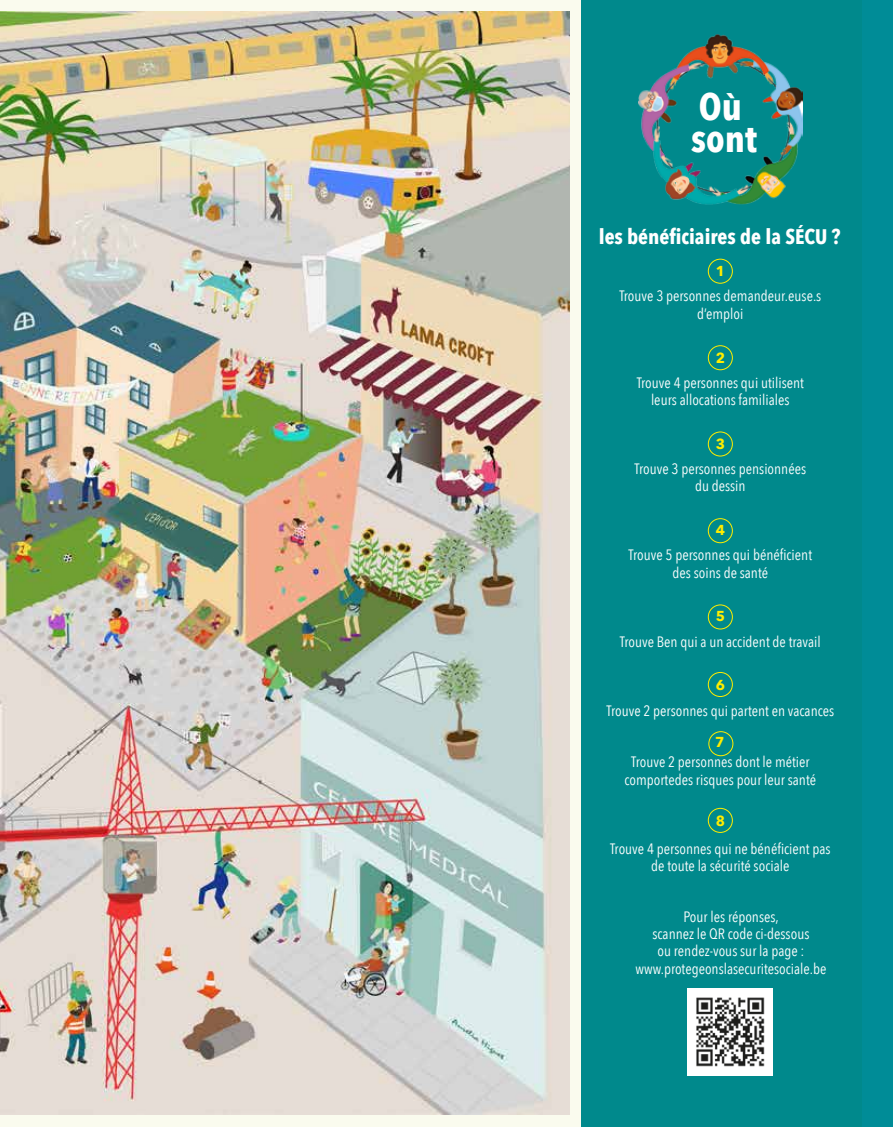
<style>
.page{position:relative;width:893px;height:1127px;background:#fff}
.page>*{position:absolute;margin:0;border:0;box-sizing:border-box;transform-origin:0 0}
.t1{font:700 37.5px/31.5px "Avenir Next Condensed";color:#fff}
.t2{font:700 21px "Avenir Next Condensed";color:#fff}
.t3{font:15px/17.2px "Avenir Next Condensed";color:#fff;text-align:center}
.t4{font:700 14.4px "Avenir Next";color:#ffed00}
</style>
<div class="page">
<div style="left:0;top:0;width:861px;height:1127px;background:#fafbee"></div>
<div style="left:581px;top:0;width:312px;height:1127px;background:#00898c"></div>
<img style="left:0;top:12px;width:570px;height:1102px">
<div style="left:687px;top:988px;width:86px;height:88px;background:#fff"></div>
<img style="left:696px;top:997px;width:69px;height:70px">
<img style="left:638px;top:34px;width:164px;height:171px">
<div style="left:708px;top:259px;width:25px;height:24px;border:1px solid #ffed00;border-radius:50%"></div>
<div style="left:708px;top:345px;width:25px;height:25px;border:1px solid #ffed00;border-radius:50%"></div>
<div style="left:708px;top:432px;width:25px;height:24px;border:1px solid #ffed00;border-radius:50%"></div>
<div style="left:708px;top:518px;width:25px;height:25px;border:1px solid #ffed00;border-radius:50%"></div>
<div style="left:708px;top:605px;width:25px;height:24px;border:1px solid #ffed00;border-radius:50%"></div>
<div style="left:708px;top:672px;width:25px;height:25px;border:1px solid #ffed00;border-radius:50%"></div>
<div style="left:708px;top:731px;width:25px;height:25px;border:1px solid #ffed00;border-radius:50%"></div>
<div style="left:708px;top:808px;width:25px;height:25px;border:1px solid #ffed00;border-radius:50%"></div>
<h1 class="t1" style="left:691px;top:91px;width:67px">Où sont</h1>
<h2 class="t2" style="left:599px;top:224px;width:243px">les bénéficiaires de la SÉCU ?</h2>
<p class="t4" style="left:716px;top:259px;width:11px">1</p>
<p class="t3" style="left:619px;top:287px;width:204px">Trouve 3 personnes demandeur.euse.s d’emploi</p>
<p class="t4" style="left:716px;top:345px;width:11px">2</p>
<p class="t3" style="left:637px;top:373px;width:169px">Trouve 4 personnes qui utilisent leurs allocations familiales</p>
<p class="t4" style="left:716px;top:431px;width:11px">3</p>
<p class="t3" style="left:635px;top:459px;width:173px">Trouve 3 personnes pensionnées du dessin</p>
<p class="t4" style="left:716px;top:517px;width:11px">4</p>
<p class="t3" style="left:629px;top:546px;width:185px">Trouve 5 personnes qui bénéficient des soins de santé</p>
<p class="t4" style="left:716px;top:603px;width:11px">5</p>
<p class="t3" style="left:620px;top:632px;width:202px">Trouve Ben qui a un accident de travail</p>
<p class="t4" style="left:716px;top:673px;width:11px">6</p>
<p class="t3" style="left:606px;top:701px;width:229px">Trouve 2 personnes qui partent en vacances</p>
<p class="t4" style="left:715px;top:730px;width:11px">7</p>
<p class="t3" style="left:625px;top:753px;width:193px">Trouve 2 personnes dont le métier comportedes risques pour leur santé</p>
<p class="t4" style="left:716px;top:808px;width:11px">8</p>
<p class="t3" style="left:610px;top:839px;width:222px">Trouve 4 personnes qui ne bénéficient pas de toute la sécurité sociale</p>
<p class="t3" style="left:635px;top:907px;width:193px">Pour les réponses,<br>scannez le QR code ci-dessous<br>ou rendez-vous sur la page : www.protegeonslasecuritesociale.be</p>
</div>
